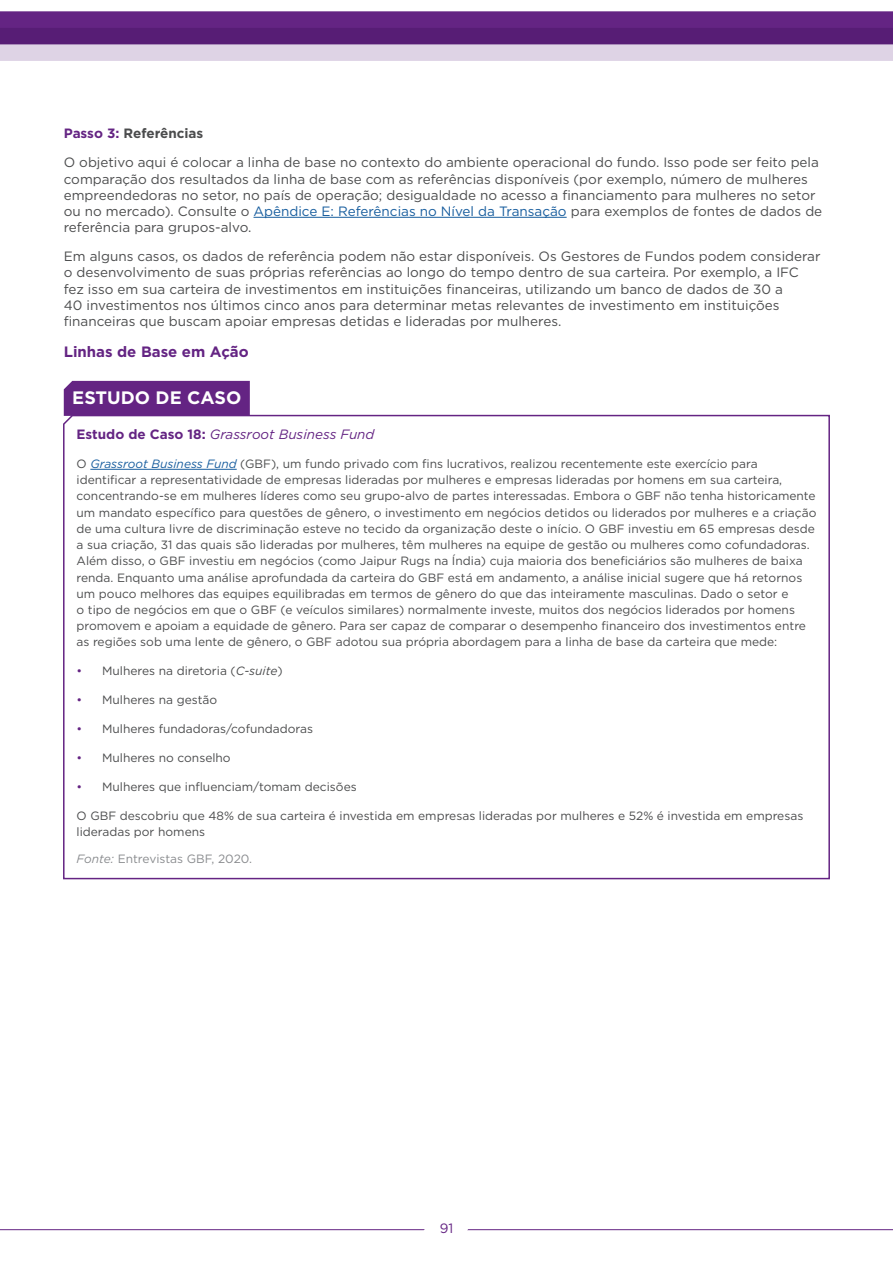
<style>
.page{position:relative;width:893px;height:1263px;background:#fff}
.page>*{position:absolute;margin:0;border:0;box-sizing:border-box;transform-origin:0 0}
.t1{font:700 18px "Gotham";color:#fff}
.t2{font:700 15px "Gotham";color:#642483}
.t3{font:13.5px/16.2px "Gotham";color:#4b4c4d}
.t4{font:italic 13.5px "Gotham";color:#642483}
.t5{font:13.5px "Gotham";color:#642483}
.t6{font:12px/16.2px "Gotham";color:#4b4c4d}
.t7{font:12px "Gotham";color:#898b8e}
.s1{font-weight:700;color:#642483}
.s2{font-weight:700}
.s3{color:#175d9e}
.s4{font-weight:700;font-style:normal}
.s5{font-style:italic;color:#175d9e}
.s6{color:#642483}
.s7{font-style:italic}
</style>
<div class="page">
<hr style="left:0;top:1229px;width:893px;height:1px;background:#642483">
<svg style="left:417px;top:1229px;width:58px;height:2px"></svg>
<svg style="left:0;top:11px;width:893px;height:50px;background:#895d9f"></svg>
<hr style="left:253px;top:217px;width:314px;height:1px;background:#175d9e">
<div style="left:64px;top:381px;width:186px;height:32px;background:#642483"></div>
<svg style="left:63px;top:413px;width:767px;height:467px"></svg>
<hr style="left:90px;top:469px;width:147px;height:1px;background:#175d9e">
<p class="t3" style="left:64px;top:119px;width:757px;line-height:29px"><span class="s1">Passo 3:</span> <span class="s2">Referências<br></span>O objetivo aqui é colocar a linha de base no contexto do ambiente operacional do fundo. Isso pode ser feito pela</p>
<p class="t3" style="left:64px;top:170px;width:760px">comparação dos resultados da linha de base com as referências disponíveis (por exemplo, número de mulheres empreendedoras no setor, no país de operação; desigualdade no acesso a financiamento para mulheres no setor ou no mercado). Consulte o <span class="s3">Apêndice E: Referências no Nível da Transação</span> para exemplos de fontes de dados de referência para grupos-alvo.</p>
<p class="t3" style="left:64px;top:248px;width:758px">Em alguns casos, os dados de referência podem não estar disponíveis. Os Gestores de Fundos podem considerar o desenvolvimento de suas próprias referências ao longo do tempo dentro de sua carteira. Por exemplo, a IFC fez isso em sua carteira de investimentos em instituições financeiras, utilizando um banco de dados de 30 a<br>40 investimentos nos últimos cinco anos para determinar metas relevantes de investimento em instituições financeiras que buscam apoiar empresas detidas e lideradas por mulheres.</p>
<p class="t2" style="left:64px;top:341px;width:186px">Linhas de Base em Ação</p>
<h1 class="t1" style="left:72px;top:385px;width:171px">ESTUDO DE CASO</h1>
<p class="t4" style="left:77px;top:426px;width:299px"><span class="s4">Estudo de Caso 18:</span> Grassroot Business Fund</p>
<p class="t6" style="left:77px;top:455px;width:741px">O <span class="s5">Grassroot Business Fund</span> (GBF), um fundo privado com fins lucrativos, realizou recentemente este exercício para identificar a representatividade de empresas lideradas por mulheres e empresas lideradas por homens em sua carteira, concentrando-se em mulheres líderes como seu grupo-alvo de partes interessadas. Embora o GBF não tenha historicamente um mandato específico para questões de gênero, o investimento em negócios detidos ou liderados por mulheres e a criação de uma cultura livre de discriminação esteve no tecido da organização deste o início. O GBF investiu em 65 empresas desde a sua criação, 31 das quais são lideradas por mulheres, têm mulheres na equipe de gestão ou mulheres como cofundadoras.<br>Além disso, o GBF investiu em negócios (como Jaipur Rugs na Índia) cuja maioria dos beneficiários são mulheres de baixa renda. Enquanto uma análise aprofundada da carteira do GBF está em andamento, a análise inicial sugere que há retornos um pouco melhores das equipes equilibradas em termos de gênero do que das inteiramente masculinas. Dado o setor e<br>o tipo de negócios em que o GBF (e veículos similares) normalmente investe, muitos dos negócios liderados por homens promovem e apoiam a equidade de gênero. Para ser capaz de comparar o desempenho financeiro dos investimentos entre as regiões sob uma lente de gênero, o GBF adotou sua própria abordagem para a linha de base da carteira que mede:</p>
<p class="t6" style="left:77px;top:663px;width:208px"><span class="s6">•</span> Mulheres na diretoria (<span class="s7">C-suite</span>)</p>
<p class="t6" style="left:77px;top:692px;width:142px"><span class="s6">•</span> Mulheres na gestão</p>
<p class="t6" style="left:77px;top:720px;width:238px"><span class="s6">•</span> Mulheres fundadoras/cofundadoras</p>
<p class="t6" style="left:77px;top:749px;width:156px"><span class="s6">•</span> Mulheres no conselho</p>
<p class="t6" style="left:77px;top:778px;width:282px"><span class="s6">•</span> Mulheres que influenciam/tomam decisões</p>
<p class="t6" style="left:77px;top:807px;width:728px">O GBF descobriu que 48% de sua carteira é investida em empresas lideradas por mulheres e 52% é investida em empresas lideradas por homens</p>
<p class="t7" style="left:77px;top:851px;width:177px"><span class="s7">Fonte:</span> Entrevistas GBF, 2020.</p>
<p class="t5" style="left:440px;top:1220px;width:15px">91</p>
</div>
